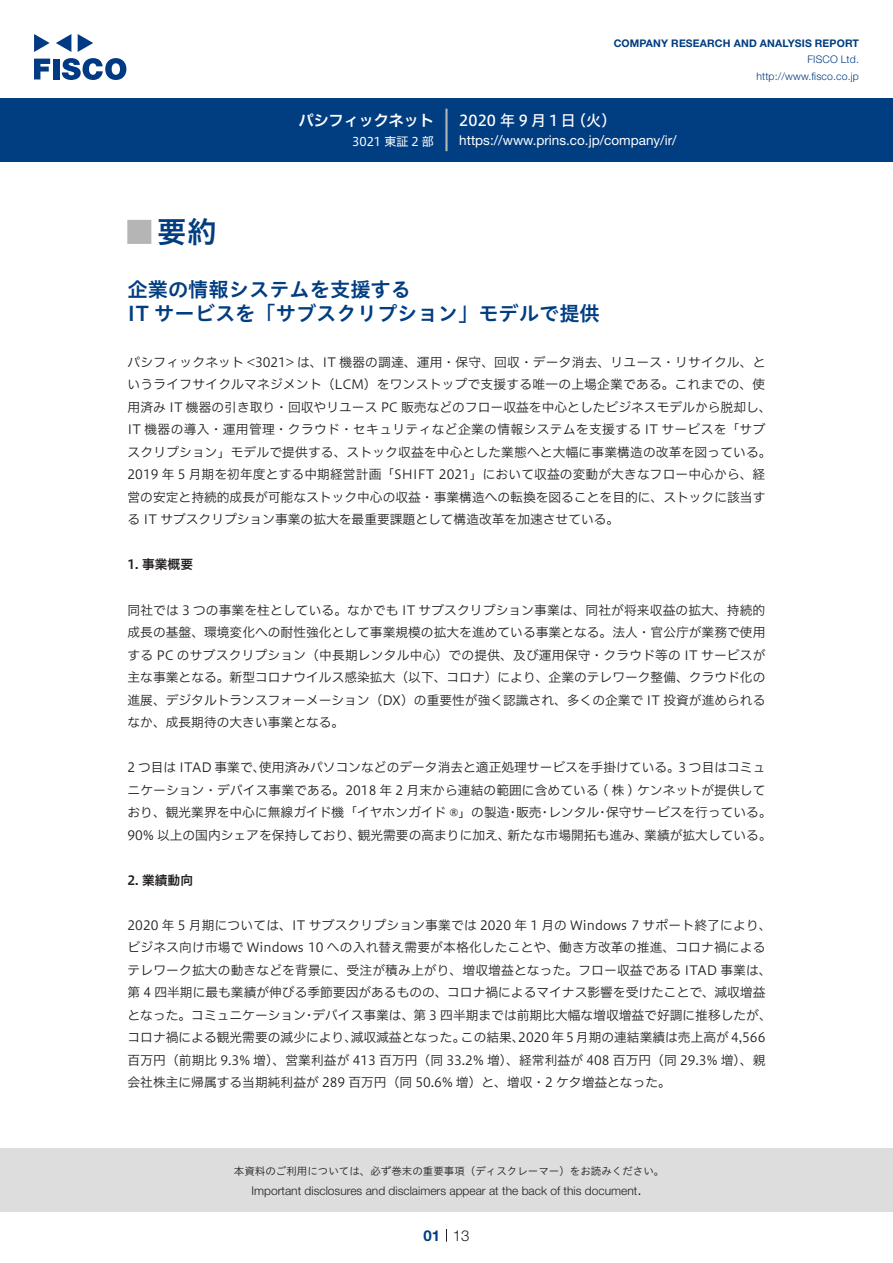
<style>
.page{position:relative;width:893px;height:1263px;background:#fff}
.page>*{position:absolute;margin:0;border:0;box-sizing:border-box;transform-origin:0 0}
.t1{font:30px "Hiragino UD Sans Std N W6";color:#003d81}
.t2{font:700 24px "Koz Go Pro";color:#b5b5b6}
.t3{font:20.25px/24px "Hiragino UD Sans Std W6";color:#003d81}
.t4{font:15px "Hiragino UD Sans F Std N W5";letter-spacing:.185em;color:#fff}
.t5{font:15px "Hiragino UD Sans F Std N W6";color:#fff}
.t6{font:300 15px "Helvetica Neue LT Std";color:#231f20}
.t7{font:700 15px "Helvetica Neue LT Std";color:#003d81}
.t8{font:13.5px "Helvetica Neue LT Std";color:#fff}
.t9{font:12.75px/22.5px "Hiragino UD Sans F Std N W3";color:#231f20}
.t10{font:12.75px "Hiragino UD Sans F Std N W6";color:#231f20}
.t11{font:300 12px "Helvetica Neue LT Std";color:#231f20}
.t12{font:12px "Hiragino UD Sans F Std N W4";color:#fff}
.t13{font:10.5px "Hiragino UD Sans Std W3";color:#231f20}
.t14{font:700 10.5px "Helvetica Neue LT Std";letter-spacing:.015em;color:#003d81}
.t15{font:300 10.5px/16.5px "Helvetica Neue LT Std";letter-spacing:.015em;color:#003d81;text-align:right}
</style>
<div class="page">
<div style="left:0;top:1148px;width:893px;height:64px;background:#ddd"></div>
<svg style="left:34px;top:59px;width:16px;height:20px"></svg>
<div style="left:53px;top:59px;width:6px;height:20px;background:#003a83"></div>
<svg style="left:62px;top:58px;width:64px;height:22px"></svg>
<svg style="left:34px;top:34px;width:16px;height:18px"></svg>
<svg style="left:78px;top:34px;width:15px;height:18px"></svg>
<svg style="left:56px;top:34px;width:15px;height:18px"></svg>
<div style="left:0;top:98px;width:893px;height:64px;background:#003d81"></div>
<hr style="left:445px;top:109px;width:3px;height:42px;background:#b5b5b6">
<svg style="left:446px;top:1229px;width:1px;height:13px"></svg>
<p class="t5" style="left:299px;top:109px;width:137px">パシフィックネット</p>
<p class="t12" style="left:352px;top:132px;width:83px">3021 東証 2 部</p>
<p class="t14" style="left:614px;top:37px;width:247px">COMPANY RESEARCH AND ANALYSIS REPORT</p>
<p class="t15" style="left:756px;top:51px;width:104px">FISCO Ltd. http://www.fisco.co j p.</p>
<p class="t4" style="left:459px;top:109px;width:118px">2020年9月1日</p>
<p class="t4" style="left:571px;top:109px;width:47px">（火(</p>
<p class="t8" style="left:459px;top:132px;width:219px">https://www.prins.co j p. /company /i r/</p>
<h1 class="t1" style="left:157px;top:209px;width:61px">要約</h1>
<h2 class="t2" style="left:128px;top:217px;width:25px">█</h2>
<h3 class="t3" style="left:128px;top:276px;width:474px">企業の情報システムを支援する<br>IT サービスを「サブスクリプション」モデルで提供</h3>
<p class="t9" style="left:128px;top:350px;width:646px">パシフィックネット &lt;3021&gt; は、IT 機器の調達、運用・保守、回収・データ消去、リユース・リサイクル、というライフサイクルマネジメント（LCM）をワンストップで支援する唯一の上場企業である。これまでの、使用済み IT 機器の引き取り・回収やリユース PC 販売などのフロー収益を中心としたビジネスモデルから脱却し、IT 機器の導入・運用管理・クラウド・セキュリティなど企業の情報システムを支援する IT サービスを「サブスクリプション」モデルで提供する、ストック収益を中心とした業態へと大幅に事業構造の改革を図っている。2019 年 5 月期を初年度とする中期経営計画「SHIFT 2021」において収益の変動が大きなフロー中心から、経営の安定と持続的成長が可能なストック中心の収益・事業構造への転換を図ることを目的に、ストックに該当する IT サブスクリプション事業の拡大を最重要課題として構造改革を加速させている。</p>
<p class="t10" style="left:128px;top:555px;width:67px">1. 事業概要</p>
<p class="t9" style="left:128px;top:598px;width:639px;text-align:justify">同社では 3 つの事業を柱としている。なかでも IT サブスクリプション事業は、同社が将来収益の拡大、持続的成長の基盤、環境変化への耐性強化として事業規模の拡大を進めている事業となる。法人・官公庁が業務で使用する PC のサブスクリプション（中長期レンタル中心）での提供、及び運用保守・クラウド等の IT サービスが主な事業となる。新型コロナウイルス感染拡大（以下、コロナ）により、企業のテレワーク整備、クラウド化の進展、デジタルトランスフォーメーション（DX）の重要性が強く認識され、多くの企業で IT 投資が進められるなか、成長期待の大きい事業となる。</p>
<p class="t9" style="left:259px;top:755px;width:508px">使用済みパソコンなどのデータ消去と適正処理サービスを手掛けている。3 つ目はコミュ</p>
<p class="t9" style="left:128px;top:755px;width:139px">2 つ目は ITAD 事業で、</p>
<p class="t9" style="left:128px;top:778px;width:639px">ニケーション・デバイス事業である。2018 年 2 月末から連結の範囲に含めている ( 株 ) ケンネットが提供して</p>
<p class="t9" style="left:606px;top:800px;width:167px">保守サービスを行っている。</p>
<p class="t9" style="left:128px;top:800px;width:383px">おり、観光業界を中心に無線ガイド機「イヤホンガイド ®」の製造</p>
<p class="t9" style="left:516px;top:800px;width:27px">販売</p>
<p class="t9" style="left:548px;top:800px;width:52px">レンタル</p>
<p class="t9" style="left:506px;top:800px;width:14px">・</p>
<p class="t9" style="left:539px;top:800px;width:14px">・</p>
<p class="t9" style="left:596px;top:800px;width:14px">・</p>
<p class="t9" style="left:644px;top:823px;width:129px">業績が拡大している。</p>
<p class="t9" style="left:128px;top:823px;width:235px">90% 以上の国内シェアを保持しており、</p>
<p class="t10" style="left:128px;top:870px;width:67px">2. 業績動向</p>
<p class="t9" style="left:128px;top:913px;width:646px">2020 年 5 月期については、IT サブスクリプション事業では 2020 年 1 月の Windows 7 サポート終了により、</p>
<p class="t9" style="left:128px;top:935px;width:639px">ビジネス向け市場で Windows 10 への入れ替え需要が本格化したことや、働き方改革の推進、コロナ禍による</p>
<p class="t9" style="left:128px;top:958px;width:646px">テレワーク拡大の動きなどを背景に、受注が積み上がり、増収増益となった。フロー収益である ITAD 事業は、</p>
<p class="t9" style="left:128px;top:980px;width:639px">第 4 四半期に最も業績が伸びる季節要因があるものの、コロナ禍によるマイナス影響を受けたことで、減収増益</p>
<p class="t9" style="left:312px;top:1003px;width:461px">デバイス事業は、第 3 四半期までは前期比大幅な増収増益で好調に推移したが、</p>
<p class="t9" style="left:358px;top:823px;width:154px">観光需要の高まりに加え、</p>
<p class="t9" style="left:507px;top:823px;width:142px">新たな市場開拓も進み、</p>
<p class="t9" style="left:128px;top:1003px;width:180px">となった。コミュニケーション</p>
<p class="t9" style="left:303px;top:1003px;width:14px">・</p>
<p class="t9" style="left:518px;top:1025px;width:249px">2020 年 5 月期の連結業績は売上高が 4,566</p>
<p class="t9" style="left:351px;top:1025px;width:116px">減収減益となった。</p>
<p class="t9" style="left:461px;top:1025px;width:65px">この結果、</p>
<p class="t9" style="left:128px;top:1025px;width:639px">コロナ禍による観光需要の減少により、<br>百万円（前期比 9.3% 増）、営業利益が 413 百万円（同 33.2% 増）、経常利益が 408 百万円（同 29.3% 増）、親会社株主に帰属する当期純利益が 289 百万円（同 50.6% 増）と、増収・2 ケタ増益となった。</p>
<p class="t13" style="left:234px;top:1163px;width:432px">本資料のご利用については、必ず巻末の重要事項（ディスクレーマー）をお読みください。</p>
<p class="t6" style="left:637px;top:1180px;width:6px">.</p>
<p class="t11" style="left:251px;top:1183px;width:387px">Important disclosures and disclaimers appear at the back of this document</p>
<p class="t7" style="left:423px;top:1226px;width:18px">01</p>
<p class="t6" style="left:453px;top:1226px;width:18px">13</p>
</div>
